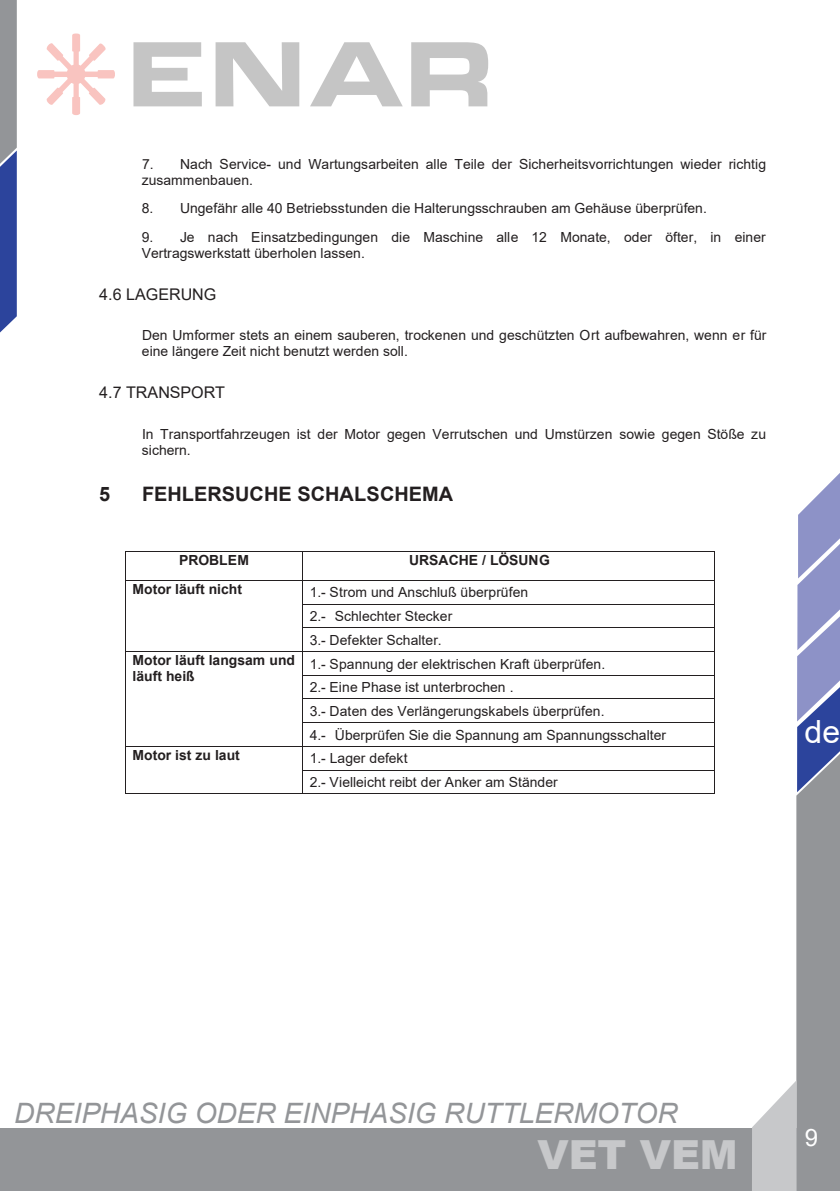
<style>
.page{position:relative;width:840px;height:1191px;background:#fff}
.page>*{position:absolute;margin:0;border:0;box-sizing:border-box;transform-origin:0 0}
.t1{font:900 40px "Arial";color:#c7c8ca}
.t2{font:32px "Arial";color:#fff}
.t3{font:italic 28px "Arial";color:#939598}
.t4{font:24px "Arial";color:#fff}
.t5{font:700 20px "Arial";color:#231f20}
.t6{font:16px "Arial";color:#231f20}
.t7{font:14px/23.6px "Arial";color:#231f20}
.t8{font:700 14px/16px "Arial";color:#231f20}
</style>
<div class="page">
<div style="left:0;top:1128px;width:839px;height:63px;background:#939598"></div>
<svg style="left:752px;top:474px;width:87px;height:717px"></svg>
<svg style="left:0;top:0;width:17px;height:332px;background:#64719e"></svg>
<hr style="left:126px;top:551px;width:176px;height:1px;background:#231f20">
<hr style="left:303px;top:551px;width:410px;height:1px;background:#231f20">
<hr style="left:126px;top:580px;width:176px;height:1px;background:#231f20">
<hr style="left:303px;top:580px;width:410px;height:1px;background:#231f20">
<hr style="left:303px;top:603px;width:410px;height:1px;background:#231f20">
<hr style="left:303px;top:627px;width:410px;height:1px;background:#231f20">
<hr style="left:126px;top:651px;width:176px;height:1px;background:#231f20">
<hr style="left:303px;top:651px;width:410px;height:1px;background:#231f20">
<hr style="left:303px;top:675px;width:410px;height:1px;background:#231f20">
<hr style="left:303px;top:698px;width:410px;height:1px;background:#231f20">
<hr style="left:303px;top:722px;width:410px;height:1px;background:#231f20">
<hr style="left:126px;top:746px;width:176px;height:1px;background:#231f20">
<hr style="left:303px;top:746px;width:410px;height:1px;background:#231f20">
<hr style="left:303px;top:769px;width:410px;height:1px;background:#231f20">
<svg style="left:125px;top:551px;width:1px;height:243px"></svg>
<hr style="left:126px;top:793px;width:176px;height:1px;background:#231f20">
<svg style="left:302px;top:551px;width:1px;height:243px"></svg>
<hr style="left:303px;top:793px;width:410px;height:1px;background:#231f20">
<svg style="left:215px;top:42px;width:84px;height:64px"></svg>
<svg style="left:310px;top:42px;width:92px;height:64px"></svg>
<svg style="left:411px;top:42px;width:77px;height:64px"></svg>
<svg style="left:37px;top:33px;width:165px;height:82px"></svg>
<p class="t7" style="left:142px;top:156px;width:625px;line-height:16px">7. Nach Service- und Wartungsarbeiten alle Teile der Sicherheitsvorrichtungen wieder richtig zusammenbauen.</p>
<p class="t7" style="left:142px;top:197px;width:566px">8. Ungefähr alle 40 Betriebsstunden die Halterungsschrauben am Gehäuse überprüfen.</p>
<p class="t7" style="left:142px;top:228px;width:625px;line-height:16px">9. Je nach Einsatzbedingungen die Maschine alle 12 Monate, oder öfter, in einer<br>Vertragswerkstatt überholen lassen.</p>
<p class="t6" style="left:99px;top:283px;width:118px">4.6 LAGERUNG</p>
<p class="t7" style="left:142px;top:327px;width:625px;line-height:16px">Den Umformer stets an einem sauberen, trockenen und geschützten Ort aufbewahren, wenn er für eine längere Zeit nicht benutzt werden soll.</p>
<p class="t6" style="left:99px;top:382px;width:127px">4.7 TRANSPORT</p>
<p class="t7" style="left:142px;top:426px;width:625px;line-height:16px">In Transportfahrzeugen ist der Motor gegen Verrutschen und Umstürzen sowie gegen Stöße zu sichern.</p>
<h3 class="t5" style="left:99px;top:479px;width:13px">5</h3>
<h3 class="t5" style="left:142px;top:479px;width:312px">FEHLERSUCHE SCHALSCHEMA</h3>
<p class="t8" style="left:179px;top:552px;width:71px">PROBLEM</p>
<p class="t8" style="left:409px;top:552px;width:142px">URSACHE / LÖSUNG</p>
<p class="t8" style="left:133px;top:581px;width:111px">Motor läuft nicht</p>
<p class="t7" style="left:309px;top:580px;width:220px">1.- Strom und Anschluß überprüfen<br>2.- Schlechter Stecker<br>3.- Defekter Schalter.</p>
<p class="t8" style="left:133px;top:652px;width:164px">Motor läuft langsam und läuft heiß</p>
<p class="t7" style="left:309px;top:651px;width:358px">1.- Spannung der elektrischen Kraft überprüfen.<br>2.- Eine Phase ist unterbrochen .<br>3.- Daten des Verlängerungskabels überprüfen.<br>4.- Überprüfen Sie die Spannung am Spannungsschalter</p>
<p class="t8" style="left:133px;top:747px;width:109px">Motor ist zu laut</p>
<p class="t7" style="left:309px;top:746px;width:249px">1.- Lager defekt<br>2.- Vielleicht reibt der Anker am Ständer</p>
<h2 class="t2" style="left:804px;top:710px;width:37px">de</h2>
<h3 class="t3" style="left:14px;top:1095px;width:665px">DREIPHASIG ODER EINPHASIG RUTTLERMOTOR</h3>
<h1 class="t1" style="left:537px;top:1125px;width:202px">VET VEM</h1>
<h3 class="t4" style="left:804px;top:1121px;width:15px">9</h3>
</div>
